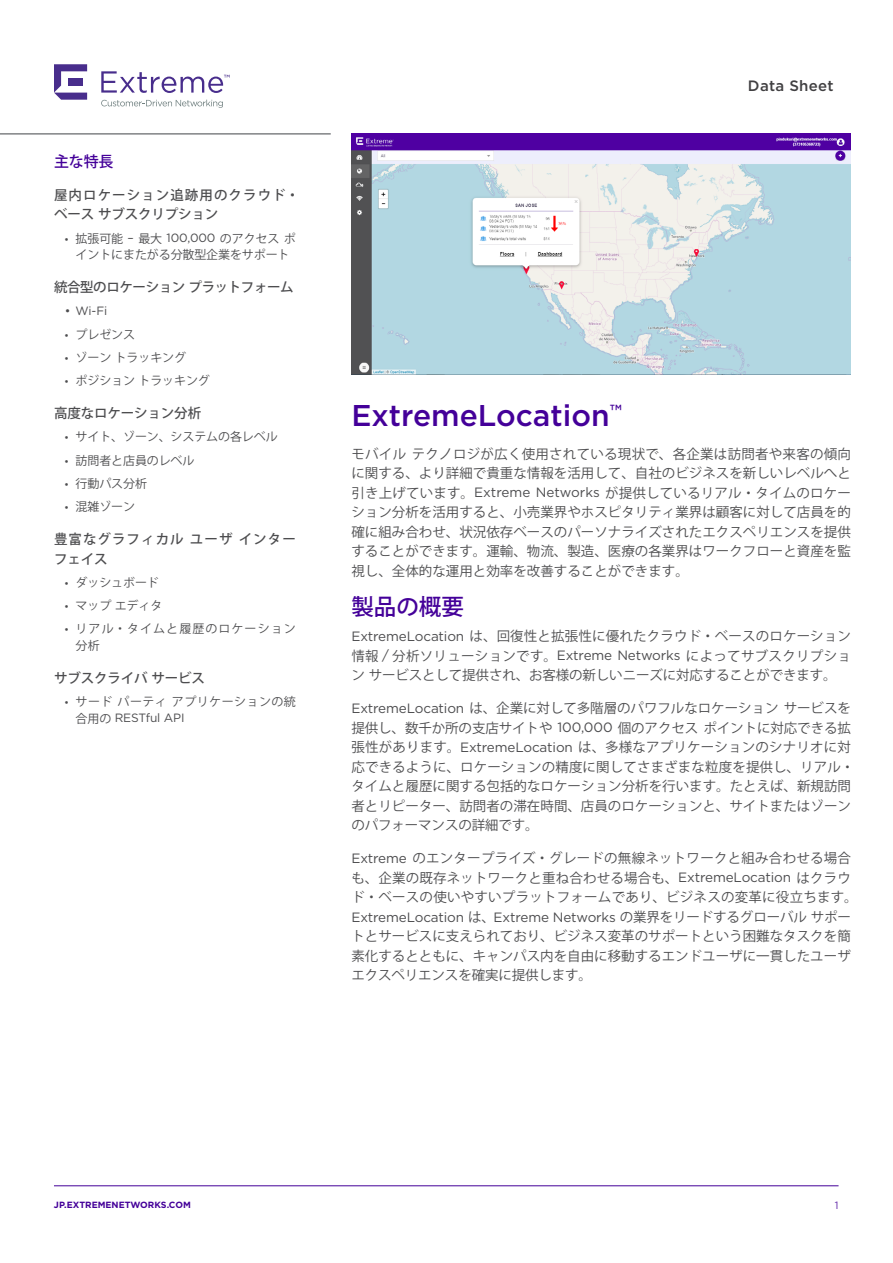
<style>
.page{position:relative;width:893px;height:1263px;background:#fff}
.page>*{position:absolute;margin:0;border:0;box-sizing:border-box;transform-origin:0 0}
.t1{font:500 30px "Gotham";color:#409}
.t2{font:500 22.5px "Koz Go Pr 6 N";color:#409}
.t3{font:500 15px "Gotham";letter-spacing:.02em;color:#414042}
.t4{font:500 15px "Koz Go Pr 6 N";color:#409}
.t5{font:13.5px/19.5px "Koz Go Pr 6 N";color:#4d4d4f;text-align:justify}
.t6{font:13.5px "Gotham";letter-spacing:-.01em;color:#4d4d4f}
.t7{font:500 13.5px/19.5px "Koz Go Pr 6 N";letter-spacing:.08em;color:#4d4d4f}
.t8{font:500 13.5px "Koz Go Pr 6 N";letter-spacing:-.01em;color:#4d4d4f}
.t9{font:500 13.5px/19.5px "Koz Go Pr 6 N";letter-spacing:.075em;color:#4d4d4f}
.t10{font:500 13.5px "Koz Go Pr 6 N";letter-spacing:-.03em;color:#4d4d4f}
.t11{font:12px/16.5px "Koz Go Pr 6 N";letter-spacing:-.01em;color:#4d4d4f;text-align:center}
.t12{font:12px/16.5px "Koz Go Pr 6 N";letter-spacing:.09em;color:#4d4d4f}
.t13{font:12px "Gotham";letter-spacing:-.01em;color:#4d4d4f}
.t14{font:12px "Koz Go Pr 6 N";letter-spacing:.035em;color:#4d4d4f}
.t15{font:10.5px "Gotham";color:#6026a8}
.t16{font:700 9px "Gotham";color:#409}
.s1{font-family:"Gotham"}
.s2{font-family:"Koz Go Pr 6 N"}
</style>
<div class="page">
<hr style="left:54px;top:1185px;width:784px;height:1px;background:#409">
<svg style="left:101px;top:100px;width:122px;height:8px"></svg>
<svg style="left:54px;top:64px;width:33px;height:36px"></svg>
<svg style="left:101px;top:71px;width:129px;height:22px"></svg>
<hr style="left:0;top:133px;width:331px;height:2px;background:#808285">
<img style="left:351px;top:134px;width:500px;height:240px">
<p class="t4" style="left:54px;top:153px;width:61px">主な特長</p>
<p class="t7" style="left:54px;top:185px;width:247px">屋内ロケーション追跡用のクラウド・ベースサブスクリプション</p>
<p class="t11" style="left:65px;top:230px;width:233px">• 拡張可能 <span class="s1">–</span> 最大 <span class="s1">100,000</span> のアクセスポイントにまたがる分散型企業をサポート</p>
<p class="t10" style="left:54px;top:280px;width:241px">統合型のロケーションプラットフォーム</p>
<p class="t13" style="left:65px;top:303px;width:44px">• Wi-Fi</p>
<p class="t11" style="left:65px;top:326px;width:72px">• プレゼンス</p>
<p class="t11" style="left:65px;top:349px;width:123px">• ゾーントラッキング</p>
<p class="t11" style="left:65px;top:373px;width:147px">• ポジショントラッキング</p>
<p class="t8" style="left:54px;top:406px;width:149px">高度なロケーション分析</p>
<p class="t11" style="left:65px;top:429px;width:214px">• サイト、ゾーン、システムの各レベル</p>
<p class="t11" style="left:65px;top:452px;width:131px">• 訪問者と店員のレベル</p>
<p class="t11" style="left:65px;top:475px;width:84px">• 行動パス分析</p>
<p class="t11" style="left:65px;top:499px;width:72px">• 混雑ゾーン</p>
<p class="t9" style="left:54px;top:530px;width:243px">豊富なグラフィカルユーザインターフェイス</p>
<p class="t11" style="left:65px;top:574px;width:96px">• ダッシュボード</p>
<p class="t11" style="left:65px;top:598px;width:99px">• マップエディタ</p>
<p class="t12" style="left:76px;top:621px;width:222px;text-indent:-11px">• リアル・タイムと履歴のロケーション分析</p>
<p class="t8" style="left:54px;top:670px;width:153px">サブスクライバサービス</p>
<p class="t14" style="left:65px;top:695px;width:233px">• サードパーティアプリケーションの統</p>
<p class="t13" style="left:76px;top:710px;width:110px"><span class="s2">合用の</span> RESTful API</p>
<p class="t3" style="left:748px;top:76px;width:87px">Data Sheet</p>
<h1 class="t1" style="left:351px;top:396px;width:272px">ExtremeLocation<sup>™</sup></h1>
<p class="t5" style="left:351px;top:444px;width:501px">モバイルテクノロジが広く使用されている現状で、各企業は訪問者や来客の傾向に関する、より詳細で貴重な情報を活用して、自社のビジネスを新しいレベルへと引き上げています。<span class="s1">Extreme Networks</span> が提供しているリアル・タイムのロケーション分析を活用すると、小売業界やホスピタリティ業界は顧客に対して店員を的確に組み合わせ、状況依存ベースのパーソナライズされたエクスペリエンスを提供することができます。運輸、物流、製造、医療の各業界はワークフローと資産を監視し、全体的な運用と効率を改善することができます。</p>
<h2 class="t2" style="left:351px;top:594px;width:114px">製品の概要</h2>
<p class="t5" style="left:351px;top:627px;width:501px"><span class="s1">ExtremeLocation</span> は、回復性と拡張性に優れたクラウド・ベースのロケーション情報 <span class="s1">/</span> 分析ソリューションです。<span class="s1">Extreme Networks</span> によってサブスクリプションサービスとして提供され、お客様の新しいニーズに対応することができます。</p>
<p class="t5" style="left:351px;top:699px;width:504px;text-align:left"><span class="s1">ExtremeLocation</span> は、企業に対して多階層のパワフルなロケーションサービスを提供し、数千か所の支店サイトや <span class="s1">100,000</span> 個のアクセスポイントに対応できる拡張性があります。<span class="s1">ExtremeLocation</span> は、多様なアプリケーションのシナリオに対応できるように、ロケーションの精度に関してさまざまな粒度を提供し、リアル・タイムと履歴に関する包括的なロケーション分析を行います。たとえば、新規訪問者とリピーター、訪問者の滞在時間、店員のロケーションと、サイトまたはゾーンのパフォーマンスの詳細です。</p>
<p class="t5" style="left:351px;top:849px;width:508px;text-align:left"><span class="s1">Extreme</span> のエンタープライズ・グレードの無線ネットワークと組み合わせる場合も、企業の既存ネットワークと重ね合わせる場合も、<span class="s1">ExtremeLocation</span> はクラウド・ベースの使いやすいプラットフォームであり、ビジネスの変革に役立ちます。</p>
<p class="t6" style="left:351px;top:908px;width:501px">ExtremeLocation <span class="s2">は、</span>Extreme Networks <span class="s2">の業界をリードするグローバルサポー</span></p>
<p class="t5" style="left:351px;top:927px;width:501px">トとサービスに支えられており、ビジネス変革のサポートという困難なタスクを簡素化するとともに、キャンパス内を自由に移動するエンドユーザに一貫したユーザエクスペリエンスを確実に提供します。</p>
<p class="t16" style="left:54px;top:1199px;width:138px">JP.EXTREMENETWORKS.COM</p>
<p class="t15" style="left:835px;top:1199px;width:5px">1</p>
</div>
